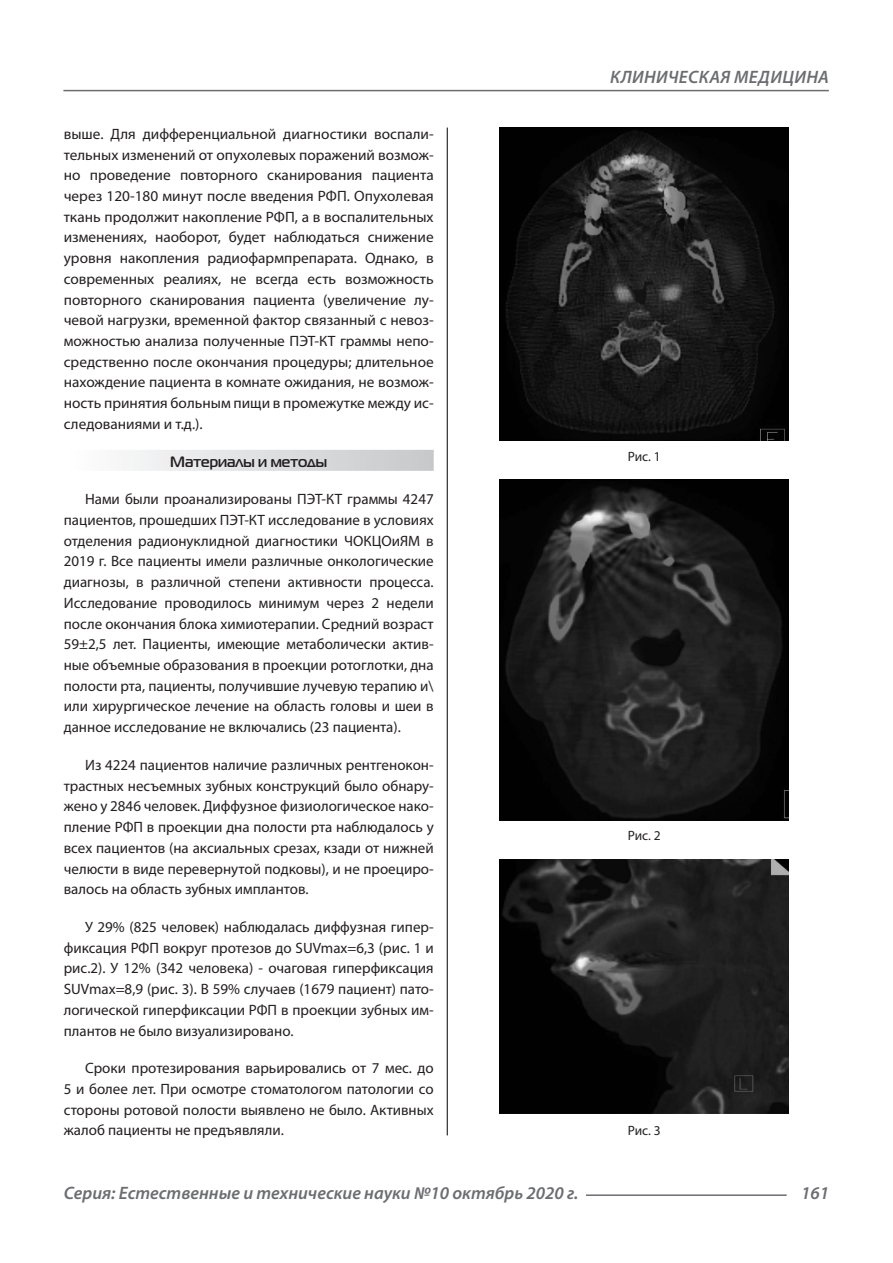
<style>
.page{position:relative;width:893px;height:1263px;background:#fff}
.page>*{position:absolute;margin:0;border:0;box-sizing:border-box;transform-origin:0 0}
.t1{font:italic 600 18px "Myriad Pro";color:#6c6d70}
.t2{font:italic 600 18px "Myriad Pro";letter-spacing:.02em;color:#6c6d70}
.Статья_текст{font:15px/20.7px "Myriad Pro";color:#231f20;text-align:justify}
.Статья_подзаголовок{font:700 15px "Magistral C";color:#231f20}
.Статья_текст-2{font:13.5px "Myriad Pro";letter-spacing:-.005em;color:#231f20}
</style>
<div class="page">
<hr style="left:447px;top:128px;width:1px;height:1007px;background:#000">
<hr style="left:63px;top:90px;width:766px;height:1px;background:#6c6d70">
<hr style="left:586px;top:1194px;width:201px;height:2px;background:#6c6d70">
<div style="left:64px;top:450px;width:370px;height:21px;background:linear-gradient(to right,#fefeff,#c6c8ca)"></div>
<img style="left:500px;top:128px;width:289px;height:313px">
<img style="left:500px;top:480px;width:289px;height:340px">
<img style="left:500px;top:859px;width:289px;height:255px">
<p class="Статья_текст" style="left:64px;top:123px;width:371px">выше. Для дифференциальной диагностики воспали&shy;тельных изменений от опухолевых поражений возмож&shy;но проведение повторного сканирования пациента через 120-180 минут после введения РФП. Опухолевая ткань продолжит накопление РФП, а в воспалительных изменениях, наоборот, будет наблюдаться снижение уровня накопления радиофармпрепарата. Однако, в современных реалиях, не всегда есть возможность повторного сканирования пациента (увеличение лу&shy;чевой нагрузки, временной фактор связанный с невоз&shy;можностью анализа полученные ПЭТ-КТ граммы непо&shy;средственно после окончания процедуры; длительное нахождение пациента в комнате ожидания, не возмож&shy;ность принятия больным пищи в промежутке между ис&shy;следованиями и т.д.).</p>
<p class="Статья_подзаголовок" style="left:170px;top:452px;width:158px">Материалы и методы</p>
<p class="Статья_текст" style="left:64px;top:489px;width:371px;text-indent:21px">Нами были проанализированы ПЭТ-КТ граммы 4247 пациентов, прошедших ПЭТ-КТ исследование в условиях отделения радионуклидной диагностики ЧОКЦОиЯМ в 2019 г. Все пациенты имели различные онкологические диагнозы, в различной степени активности процесса.<br>Исследование проводилось минимум через 2 недели после окончания блока химиотерапии. Средний возраст 59±2,5 лет. Пациенты, имеющие метаболически актив&shy;ные объемные образования в проекции ротоглотки, дна полости рта, пациенты, получившие лучевую терапию и\ или хирургическое лечение на область головы и шеи в данное исследование не включались (23 пациента).</p>
<p class="Статья_текст" style="left:64px;top:754px;width:371px;text-indent:21px">Из 4224 пациентов наличие различных рентгенокон&shy;трастных несъемных зубных конструкций было обнару&shy;жено у 2846 человек. Диффузное физиологическое нако&shy;пление РФП в проекции дна полости рта наблюдалось у всех пациентов (на аксиальных срезах, кзади от нижней челюсти в виде перевернутой подковы), и не проециро&shy;валось на область зубных имплантов.</p>
<p class="Статья_текст" style="left:64px;top:916px;width:371px;text-indent:21px">У 29% (825 человек) наблюдалась диффузная гипер&shy;фиксация РФП вокруг протезов до SUVmax=6,3 (рис. 1 и рис.2). У 12% (342 человека) - очаговая гиперфиксация SUVmax=8,9 (рис. 3). В 59% случаев (1679 пациент) пато&shy;логической гиперфиксации РФП в проекции зубных им&shy;плантов не было визуализировано.</p>
<p class="Статья_текст" style="left:64px;top:1058px;width:371px;text-indent:21px">Сроки протезирования варьировались от 7 мес. до 5 и более лет. При осмотре стоматологом патологии со стороны ротовой полости выявлено не было. Активных жалоб пациенты не предъявляли.</p>
<p class="t2" style="left:610px;top:66px;width:220px">КЛИНИЧЕСКАЯ МЕДИЦИНА</p>
<p class="Статья_текст-2" style="left:628px;top:448px;width:35px">Рис. 1</p>
<p class="Статья_текст-2" style="left:628px;top:827px;width:35px">Рис. 2</p>
<p class="Статья_текст-2" style="left:628px;top:1122px;width:35px">Рис. 3</p>
<p class="t1" style="left:64px;top:1182px;width:516px">Серия: Естественные и технические науки №10 октябрь 2020 г.</p>
<p class="t1" style="left:801px;top:1182px;width:30px">161</p>
</div>
